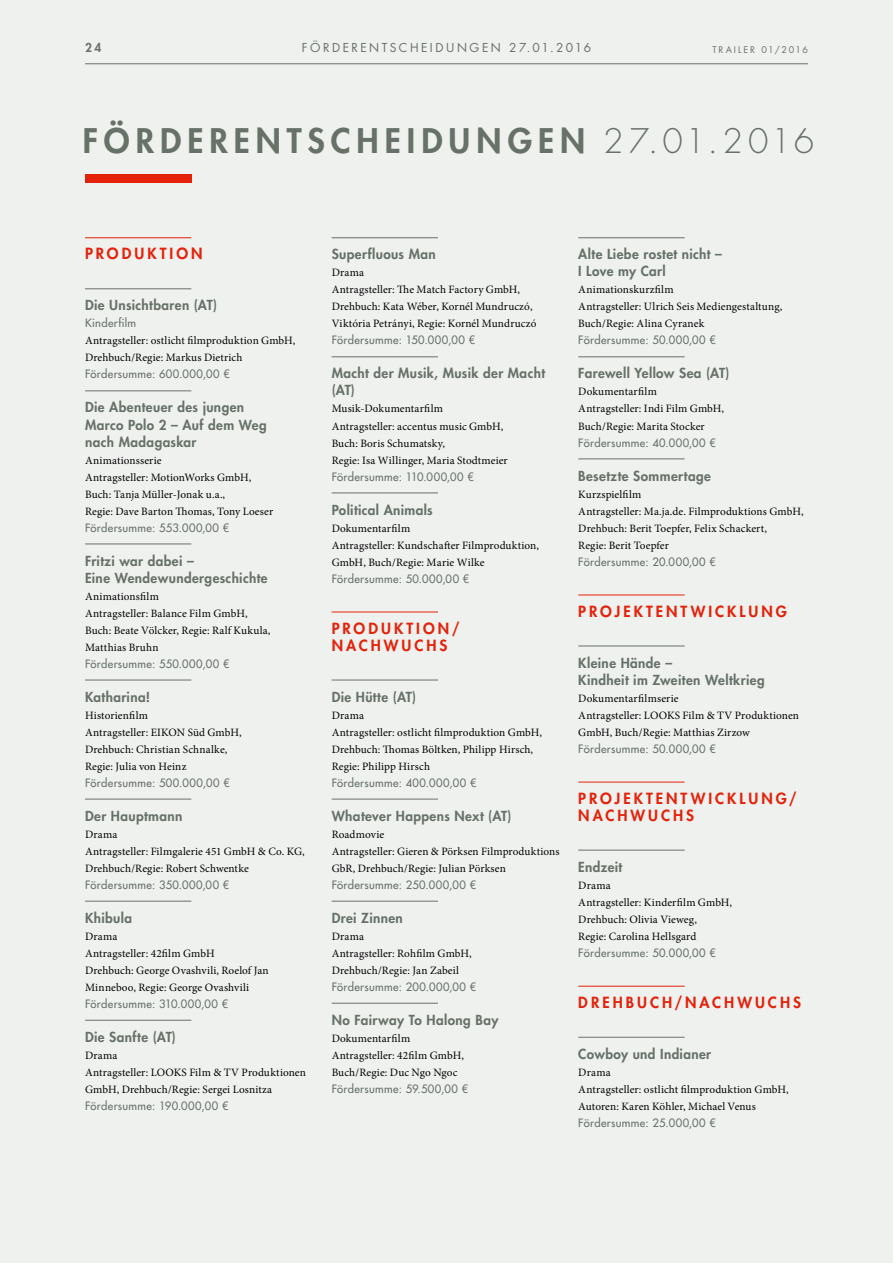
<style>
.page{position:relative;width:893px;height:1263px;background:#eff1ef}
.page>*{position:absolute;margin:0;border:0;box-sizing:border-box;transform-origin:0 0}
.t1{font:800 33px "Futura Std";letter-spacing:.18em;color:#677168}
.t2{font:800 15px/17px "Futura Std";letter-spacing:.2em;color:#e4220a}
.t3{font:800 13.5px/17px "Futura Std";letter-spacing:.03em;color:#677168}
.t4{font:12px "Futura Std";letter-spacing:.205em;color:#677168}
.t5{font:800 12px "Futura Std";color:#677168}
.t6{font:11.25px/17px "Minion Pro";letter-spacing:.01em;color:#000}
.t7{font:500 11.25px "Futura Std";letter-spacing:.03em;color:#677168}
.t8{font:9px "Futura Std";letter-spacing:.215em;color:#677168}
.s1{font-weight:300}
</style>
<div class="page">
<hr style="left:85px;top:63px;width:723px;height:1px;background:#677168">
<div style="left:85px;top:174px;width:106px;height:9px;background:#e4220a"></div>
<hr style="left:85px;top:237px;width:106px;height:1px;background:#e4220a">
<hr style="left:85px;top:288px;width:106px;height:1px;background:#677168">
<hr style="left:85px;top:390px;width:106px;height:1px;background:#677168">
<hr style="left:85px;top:544px;width:106px;height:1px;background:#677168">
<hr style="left:85px;top:680px;width:106px;height:1px;background:#677168">
<hr style="left:85px;top:799px;width:106px;height:1px;background:#677168">
<hr style="left:85px;top:901px;width:106px;height:1px;background:#677168">
<hr style="left:85px;top:1020px;width:106px;height:1px;background:#677168">
<hr style="left:332px;top:237px;width:106px;height:1px;background:#677168">
<hr style="left:332px;top:356px;width:106px;height:1px;background:#677168">
<hr style="left:332px;top:492px;width:106px;height:1px;background:#677168">
<hr style="left:332px;top:612px;width:106px;height:1px;background:#e4220a">
<hr style="left:332px;top:680px;width:106px;height:1px;background:#677168">
<hr style="left:332px;top:799px;width:106px;height:1px;background:#677168">
<hr style="left:332px;top:901px;width:106px;height:1px;background:#677168">
<hr style="left:332px;top:1003px;width:106px;height:1px;background:#677168">
<hr style="left:578px;top:237px;width:107px;height:1px;background:#677168">
<hr style="left:578px;top:356px;width:107px;height:1px;background:#677168">
<hr style="left:578px;top:458px;width:107px;height:1px;background:#677168">
<hr style="left:578px;top:595px;width:107px;height:1px;background:#e4220a">
<hr style="left:578px;top:646px;width:107px;height:1px;background:#677168">
<hr style="left:578px;top:782px;width:107px;height:1px;background:#e4220a">
<hr style="left:578px;top:850px;width:107px;height:1px;background:#677168">
<hr style="left:578px;top:986px;width:107px;height:1px;background:#e4220a">
<hr style="left:578px;top:1037px;width:107px;height:1px;background:#677168">
<p class="t4" style="left:302px;top:40px;width:291px">FÖRDERENTSCHEIDUNGEN 27.01.2016</p>
<p class="t5" style="left:85px;top:40px;width:18px">24</p>
<p class="t8" style="left:712px;top:43px;width:97px">TRAILER 01/2016</p>
<h1 class="t1" style="left:83px;top:120px;width:733px">FÖRDERENTSCHEIDUNGEN <span class="s1">27.01.2016</span></h1>
<h2 class="t2" style="left:85px;top:245px;width:119px">PRODUKTION</h2>
<p class="t3" style="left:85px;top:297px;width:134px">Die Unsichtbaren (AT)</p>
<p class="t7" style="left:85px;top:316px;width:53px">Kinderfilm</p>
<p class="t6" style="left:85px;top:332px;width:212px">Antragsteller: ostlicht filmproduktion GmbH,<br>Drehbuch/Regie: Markus Dietrich</p>
<p class="t7" style="left:85px;top:367px;width:146px">Fördersumme: 600.000,00 €</p>
<p class="t3" style="left:85px;top:399px;width:183px">Die Abenteuer des jungen<br>Marco Polo 2 – Auf dem Weg nach Madagaskar</p>
<p class="t6" style="left:85px;top:451px;width:190px">Animationsserie<br>Antragsteller: MotionWorks GmbH,<br>Buch: Tanja Müller-Jonak u.a.,<br>Regie: Dave Barton Thomas, Tony Loeser</p>
<p class="t7" style="left:85px;top:520px;width:146px">Fördersumme: 553.000,00 €</p>
<p class="t3" style="left:85px;top:552px;width:184px">Fritzi war dabei –<br>Eine Wendewundergeschichte</p>
<p class="t6" style="left:85px;top:588px;width:187px">Animationsfilm<br>Antragsteller: Balance Film GmbH,<br>Buch: Beate Völcker, Regie: Ralf Kukula,<br>Matthias Bruhn</p>
<p class="t7" style="left:85px;top:656px;width:146px">Fördersumme: 550.000,00 €</p>
<p class="t3" style="left:85px;top:688px;width:67px">Katharina!</p>
<p class="t6" style="left:85px;top:707px;width:158px">Historienfilm<br>Antragsteller: EIKON Süd GmbH,<br>Drehbuch: Christian Schnalke,<br>Regie: Julia von Heinz</p>
<p class="t7" style="left:85px;top:775px;width:146px">Fördersumme: 500.000,00 €</p>
<p class="t3" style="left:85px;top:807px;width:99px">Der Hauptmann</p>
<p class="t6" style="left:85px;top:826px;width:221px">Drama<br>Antragsteller: Filmgalerie 451 GmbH &amp; Co. KG,<br>Drehbuch/Regie: Robert Schwentke</p>
<p class="t7" style="left:85px;top:877px;width:146px">Fördersumme: 350.000,00 €</p>
<p class="t3" style="left:85px;top:909px;width:49px">Khibula</p>
<p class="t6" style="left:85px;top:928px;width:185px">Drama<br>Antragsteller: 42film GmbH<br>Drehbuch: George Ovashvili, Roelof Jan<br>Minneboo, Regie: George Ovashvili</p>
<p class="t7" style="left:85px;top:997px;width:145px">Fördersumme: 310.000,00 €</p>
<p class="t3" style="left:85px;top:1028px;width:92px">Die Sanfte (AT)</p>
<p class="t6" style="left:85px;top:1047px;width:222px">Drama<br>Antragsteller: LOOKS Film &amp; TV Produktionen<br>GmbH, Drehbuch/Regie: Sergei Losnitza</p>
<p class="t7" style="left:85px;top:1099px;width:145px">Fördersumme: 190.000,00 €</p>
<p class="t3" style="left:332px;top:246px;width:106px">Superfluous Man</p>
<p class="t6" style="left:332px;top:264px;width:206px">Drama<br>Antragsteller: The Match Factory GmbH, Drehbuch: Kata Wéber, Kornél Mundruczó, Viktória Petrányi, Regie: Kornél Mundruczó</p>
<p class="t7" style="left:332px;top:333px;width:145px">Fördersumme: 150.000,00 €</p>
<p class="t3" style="left:332px;top:365px;width:215px">Macht der Musik, Musik der Macht (AT)</p>
<p class="t6" style="left:332px;top:400px;width:178px">Musik-Dokumentarfilm<br>Antragsteller: accentus music GmbH,<br>Buch: Boris Schumatsky,<br>Regie: Isa Willinger, Maria Stodtmeier</p>
<p class="t7" style="left:332px;top:469px;width:144px">Fördersumme: 110.000,00 €</p>
<p class="t3" style="left:332px;top:501px;width:103px">Political Animals</p>
<p class="t6" style="left:332px;top:519px;width:209px">Dokumentarfilm<br>Antragsteller: Kundschafter Filmproduktion,<br>GmbH, Buch/Regie: Marie Wilke</p>
<p class="t7" style="left:332px;top:571px;width:139px">Fördersumme: 50.000,00 €</p>
<h2 class="t2" style="left:332px;top:620px;width:130px">PRODUKTION/<br>NACHWUCHS</h2>
<p class="t3" style="left:332px;top:688px;width:86px">Die Hütte (AT)</p>
<p class="t6" style="left:332px;top:707px;width:212px">Drama<br>Antragsteller: ostlicht filmproduktion GmbH,<br>Drehbuch: Thomas Böltken, Philipp Hirsch,<br>Regie: Philipp Hirsch</p>
<p class="t7" style="left:332px;top:775px;width:146px">Fördersumme: 400.000,00 €</p>
<p class="t3" style="left:332px;top:807px;width:181px">Whatever Happens Next (AT)</p>
<p class="t6" style="left:332px;top:826px;width:229px">Roadmovie<br>Antragsteller: Gieren &amp; Pörksen Filmproduktions<br>GbR, Drehbuch/Regie: Julian Pörksen</p>
<p class="t7" style="left:332px;top:877px;width:146px">Fördersumme: 250.000,00 €</p>
<p class="t3" style="left:332px;top:909px;width:73px">Drei Zinnen</p>
<p class="t6" style="left:332px;top:928px;width:142px">Drama<br>Antragsteller: Rohfilm GmbH,<br>Drehbuch/Regie: Jan Zabeil</p>
<p class="t7" style="left:332px;top:980px;width:146px">Fördersumme: 200.000,00 €</p>
<p class="t3" style="left:332px;top:1011px;width:168px">No Fairway To Halong Bay</p>
<p class="t6" style="left:332px;top:1030px;width:134px">Dokumentarfilm<br>Antragsteller: 42film GmbH,<br>Buch/Regie: Duc Ngo Ngoc</p>
<p class="t7" style="left:332px;top:1082px;width:138px">Fördersumme: 59.500,00 €</p>
<p class="t3" style="left:578px;top:246px;width:145px">Alte Liebe rostet nicht –<br>I Love my Carl</p>
<p class="t6" style="left:578px;top:281px;width:206px">Animationskurzfilm<br>Antragsteller: Ulrich Seis Mediengestaltung,<br>Buch/Regie: Alina Cyranek</p>
<p class="t7" style="left:578px;top:333px;width:139px">Fördersumme: 50.000,00 €</p>
<p class="t3" style="left:578px;top:365px;width:153px">Farewell Yellow Sea (AT)</p>
<p class="t6" style="left:578px;top:383px;width:147px">Dokumentarfilm<br>Antragsteller: Indi Film GmbH,<br>Buch/Regie: Marita Stocker</p>
<p class="t7" style="left:578px;top:435px;width:139px">Fördersumme: 40.000,00 €</p>
<p class="t3" style="left:578px;top:467px;width:134px">Besetzte Sommertage</p>
<p class="t6" style="left:578px;top:485px;width:227px">Kurzspielfilm<br>Antragsteller: Ma.ja.de. Filmproduktions GmbH,<br>Drehbuch: Berit Toepfer, Felix Schackert,<br>Regie: Berit Toepfer</p>
<p class="t7" style="left:578px;top:554px;width:139px">Fördersumme: 20.000,00 €</p>
<h2 class="t2" style="left:578px;top:603px;width:210px">PROJEKTENTWICKLUNG</h2>
<p class="t3" style="left:578px;top:654px;width:188px">Kleine Hände –<br>Kindheit im Zweiten Weltkrieg</p>
<p class="t6" style="left:578px;top:690px;width:222px">Dokumentarfilmserie<br>Antragsteller: LOOKS Film &amp; TV Produktionen<br>GmbH, Buch/Regie: Matthias Zirzow</p>
<p class="t7" style="left:578px;top:741px;width:139px">Fördersumme: 50.000,00 €</p>
<h2 class="t2" style="left:578px;top:790px;width:220px">PROJEKTENTWICKLUNG/<br>NACHWUCHS</h2>
<p class="t3" style="left:578px;top:858px;width:46px">Endzeit</p>
<p class="t6" style="left:578px;top:877px;width:155px">Drama<br>Antragsteller: Kinderfilm GmbH,<br>Drehbuch: Olivia Vieweg,<br>Regie: Carolina Hellsgard</p>
<p class="t7" style="left:578px;top:946px;width:139px">Fördersumme: 50.000,00 €</p>
<h2 class="t2" style="left:578px;top:994px;width:224px">DREHBUCH/NACHWUCHS</h2>
<p class="t3" style="left:578px;top:1045px;width:134px">Cowboy und Indianer</p>
<p class="t6" style="left:578px;top:1064px;width:212px">Drama<br>Antragsteller: ostlicht filmproduktion GmbH,<br>Autoren: Karen Köhler, Michael Venus</p>
<p class="t7" style="left:578px;top:1116px;width:139px">Fördersumme: 25.000,00 €</p>
</div>
